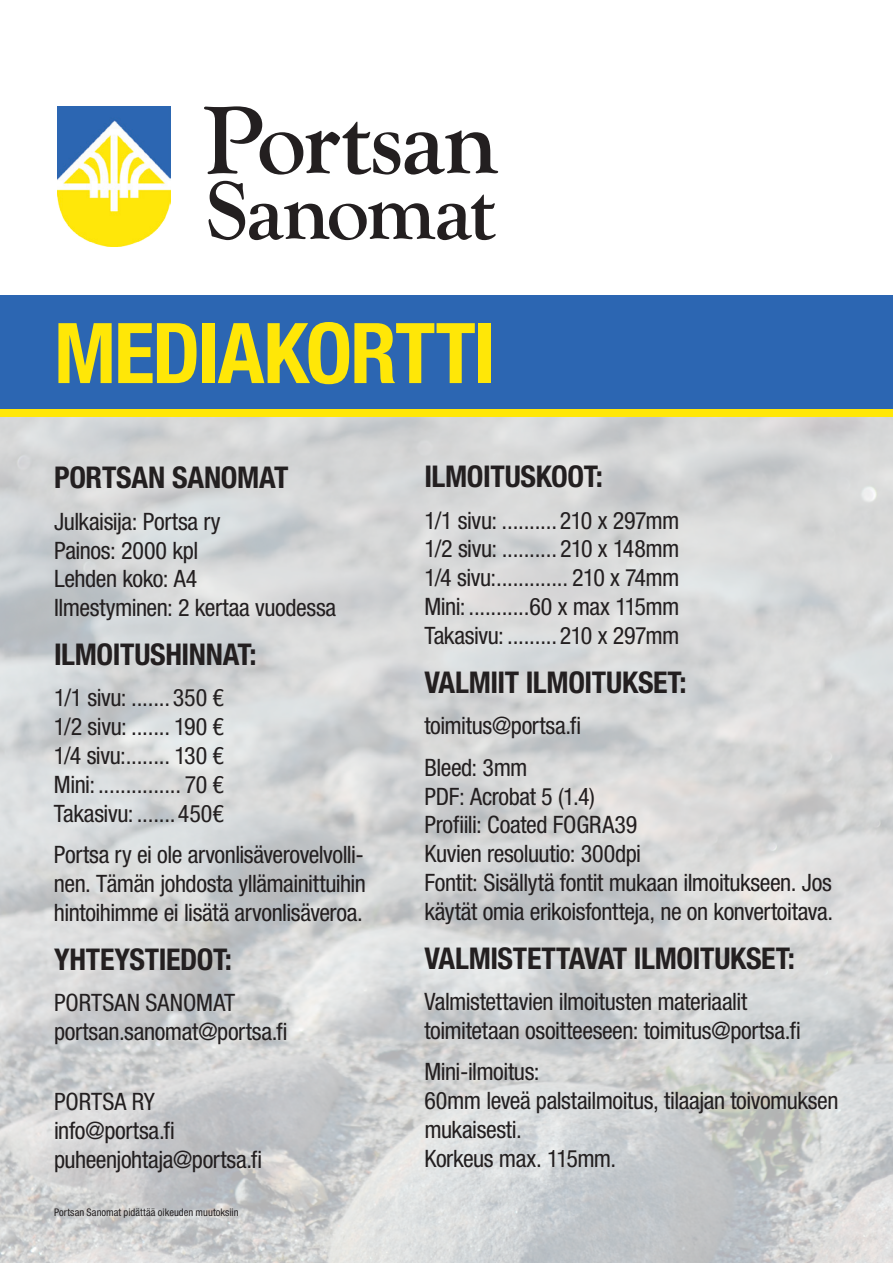
<style>
.page{position:relative;width:893px;height:1263px;background:#fff}
.page>*{position:absolute;margin:0;border:0;box-sizing:border-box;transform-origin:0 0}
.t1{font:700 condensed 83.85px "Helvetica Neue LT Std";color:#ffe707}
.t2{font:700 condensed 30px "Helvetica Neue LT Std";letter-spacing:-.01em;color:#231f20}
.t3{font:condensed 24px/28.8px "Helvetica Neue LT Std";letter-spacing:-.02em;color:#231f20}
.t4{font:condensed 10.5px "Helvetica Neue LT Std";color:#231f20}
</style>
<div class="page">
<img style="left:0;top:417px;width:893px;height:846px">
<svg style="left:209px;top:181px;width:287px;height:59px"></svg>
<svg style="left:204px;top:106px;width:294px;height:69px"></svg>
<img style="left:58px;top:106px;width:112px;height:141px">
<div style="left:0;top:296px;width:893px;height:113px;background:#2c66b2"></div>
<div style="left:0;top:409px;width:893px;height:8px;background:#ffe707"></div>
<h1 class="t1" style="left:54px;top:302px;width:295px">MEDIAKORTT</h1>
<h1 class="t1" style="left:474px;top:302px;width:23px">I</h1>
<p class="t2" style="left:54px;top:459px;width:236px">PORTSAN SANOMAT</p>
<p class="t3" style="left:54px;top:507px;width:284px">Julkaisija: Portsa ry<br>Painos: 2000 kpl<br>Lehden koko: A4<br>Ilmestyminen: 2 kertaa vuodessa</p>
<p class="t2" style="left:54px;top:636px;width:204px">ILMOITUSHINNAT:</p>
<p class="t3" style="left:54px;top:683px;width:172px;text-align:justify">1/1 sivu: .......350 € 1/2 sivu: ....... 190 € 1/4 sivu:........ 130 € Mini: ............... 70 € Takasivu: .......450€</p>
<p class="t3" style="left:54px;top:840px;width:314px;text-align:justify">Portsa ry ei ole arvonlisäverovelvolli&shy;nen. Tämän johdosta yllämainittuihin hintoihimme ei lisätä arvonlisäveroa.</p>
<p class="t2" style="left:54px;top:941px;width:180px">YHTEYSTIEDOT:</p>
<p class="t3" style="left:54px;top:988px;width:235px">Portsan Sanomat portsan.sanomat@portsa.fi</p>
<p class="t3" style="left:54px;top:1087px;width:210px">Portsa ry info@portsa.fi puheenjohtaja@portsa.fi</p>
<p class="t4" style="left:54px;top:1207px;width:186px">Portsan Sanomat pidättää oikeuden muutoksiin</p>
<p class="t2" style="left:424px;top:458px;width:180px">ILMOITUSKOOT:</p>
<p class="t3" style="left:424px;top:506px;width:257px;text-align:justify">1/1 sivu: ..........210 x 297mm 1/2 sivu: .......... 210 x 148mm 1/4 sivu:............. 210 x 74mm Mini: ...........60 x max 115mm Takasivu: .........210 x 297mm</p>
<p class="t2" style="left:424px;top:664px;width:264px">VALMIIT ILMOITUKSET:</p>
<p class="t3" style="left:424px;top:705px;width:159px;line-height:41.5px">toimitus@portsa.fi<br>Bleed: 3mm</p>
<p class="t3" style="left:424px;top:781px;width:410px">PDF: Acrobat 5 (1.4)<br>Profiili: Coated FOGRA39<br>Kuvien resoluutio: 300dpi<br>Fontit: Sisällytä fontit mukaan ilmoitukseen. Jos käytät omia erikoisfontteja, ne on konvertoitava.</p>
<p class="t2" style="left:424px;top:940px;width:372px">VALMISTETTAVAT ILMOITUKSET:</p>
<p class="t3" style="left:424px;top:987px;width:378px">Valmistettavien ilmoitusten materiaalit toimitetaan osoitteeseen: toimitus@portsa.fi</p>
<p class="t3" style="left:424px;top:1057px;width:416px">Mini-ilmoitus:<br>60mm leveä palstailmoitus, tilaajan toivomuksen mukaisesti.<br>Korkeus max. 115mm.</p>
</div>
